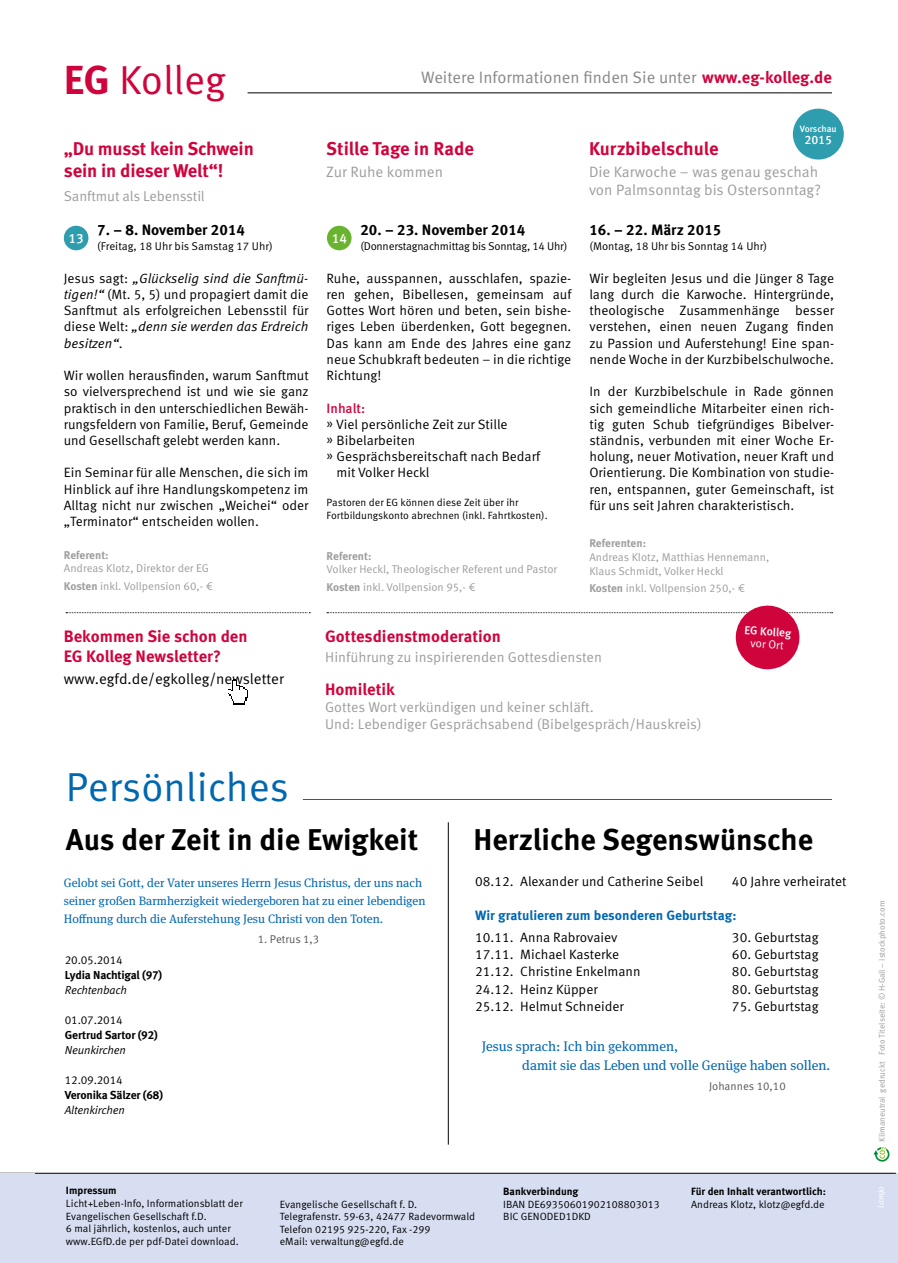
<style>
.page{position:relative;width:898px;height:1263px;background:#fff}
.page>*{position:absolute;margin:0;border:0;box-sizing:border-box;transform-origin:0 0}
.t1{font:40.5px "Meta OT";color:#0067b1}
.t2{font:40.5px "Meta OT";letter-spacing:-.005em;color:#d0043c}
.t3{font:700 30px "Meta OT";color:#000}
.t4{font:700 18.45px/22.2px "Meta OT";letter-spacing:-.01em;color:#d0043c}
.t5{font:700 16.5px/19.8px "Meta OT";color:#d0043c}
.t6{font:16.5px "Meta OT";color:#878787}
.t7{font:15px/18px "Meta OT";color:#9d9d9c}
.t8{font:700 15px "Meta OT";color:#000}
.t9{font:15px "Meta OT";letter-spacing:-.005em;color:#000}
.t10{font:14.25px/17.1px "Meta OT";color:#9d9d9c}
.t11{font:13.8px/19px "Meta Serif Pro";color:#0067b1}
.t12{font:13.5px/16.2px "Meta OT";color:#000;text-align:justify}
.t13{font:700 13.5px "Meta OT";color:#0067b1}
.t14{font:500 13.5px "Meta OT";color:#d0043c}
.t15{font:500 13.5px "Meta OT";color:#fff}
.t16{font:12.15px/18px "Meta Serif Pro";color:#0067b1}
.t17{font:500 12.15px "Meta OT";color:#fff}
.t18{font:700 11.55px "Meta OT";letter-spacing:-.015em;color:#000}
.t19{font:italic 11.55px "Meta OT";letter-spacing:-.015em;color:#000}
.t20{font:11.55px "Meta OT";letter-spacing:-.015em;color:#000}
.t21{font:500 11.55px "Meta OT";color:#fff}
.t22{font:11.55px "Meta OT";color:#fff}
.t23{font:11.25px/17.7px "Meta OT";color:#9d9d9c}
.t24{font:11.25px "Meta OT";letter-spacing:-.01em;color:#000}
.t25{font:700 11.25px "Meta OT";color:#9d9d9c}
.t26{font:11.25px "Meta OT";color:#575756}
.t27{font:10.5px/12.6px "Meta OT";color:#000}
.t28{font:700 10.5px "Meta OT";color:#000}
.t29{font:500 9.15px "Meta OT";color:#fff}
.t30{font:italic 8.85px "Meta Serif Pro";color:#fff}
.t31{font:8.25px "Meta OT";color:#9d9d9c}
.s1{font-weight:700}
.s2{font-weight:700;color:#d0043c}
.s3{font-style:italic}
</style>
<div class="page">
<div style="left:0;top:1173px;width:897px;height:90px;background:#d7def1"></div>
<hr style="left:0;top:1173px;width:895px;height:1px;background:#000">
<svg style="left:873px;top:1147px;width:16px;height:14px"></svg>
<hr style="left:247px;top:92px;width:584px;height:1px;background:#000">
<hr style="left:448px;top:822px;width:1px;height:322px;background:#000">
<hr style="left:303px;top:799px;width:528px;height:1px;background:#0067b1">
<svg style="left:66px;top:612px;width:244px;height:1px"></svg>
<svg style="left:228px;top:680px;width:19px;height:24px"></svg>
<div style="left:64px;top:226px;width:24px;height:24px;background:#2e9dad;border-radius:50%"></div>
<svg style="left:327px;top:605px;width:505px;height:65px"></svg>
<div style="left:792px;top:109px;width:51px;height:51px;background:#2e9dad;border-radius:50%"></div>
<div style="left:0;top:1173px;width:34px;height:90px;background:#d7def1"></div>
<div style="left:327px;top:226px;width:24px;height:24px;background:#69b42e;border-radius:50%"></div>
<h1 class="t2" style="left:64px;top:56px;width:163px"><span class="s1">EG</span> Kolleg</h1>
<p class="t6" style="left:421px;top:67px;width:412px">Weitere Informationen finden Sie unter <span class="s2">www.eg-kolleg.de</span></p>
<h3 class="t4" style="left:64px;top:138px;width:191px">„Du musst kein Schwein sein in dieser Welt“!</h3>
<p class="t10" style="left:64px;top:187px;width:142px">Sanftmut als Lebensstil</p>
<p class="t8" style="left:97px;top:220px;width:149px">7. – 8. November 2014</p>
<p class="t24" style="left:97px;top:240px;width:177px">(Freitag, 18 Uhr bis Samstag 17 Uhr)</p>
<p class="t12" style="left:64px;top:270px;width:246px">Jesus sagt: <span class="s3">„Glückselig sind die Sanftmü&shy;tigen!“</span> (Mt. 5, 5) und propagiert damit die Sanftmut als erfolgreichen Lebensstil für diese Welt: <span class="s3">„denn sie werden das Erdreich besitzen“</span>.</p>
<p class="t12" style="left:64px;top:367px;width:246px">Wir wollen herausfinden, warum Sanftmut so vielversprechend ist und wie sie ganz praktisch in den unterschiedlichen Bewäh&shy;rungsfeldern von Familie, Beruf, Gemeinde und Gesellschaft gelebt werden kann.</p>
<p class="t12" style="left:64px;top:465px;width:246px">Ein Seminar für alle Menschen, die sich im Hinblick auf ihre Handlungskompetenz im Alltag nicht nur zwischen „Weichei“ oder „Terminator“ entscheiden wollen.</p>
<p class="t25" style="left:64px;top:547px;width:46px">Referent:</p>
<p class="t23" style="left:64px;top:559px;width:151px">Andreas Klotz, Direktor der EG<br><span class="s1">Kosten</span> inkl. Vollpension 60,- €</p>
<p class="t15" style="left:68px;top:230px;width:17px">13</p>
<p class="t5" style="left:64px;top:626px;width:185px">Bekommen Sie schon den<br>EG Kolleg Newsletter?</p>
<p class="t9" style="left:64px;top:670px;width:221px">www.egfd.de/egkolleg/newsletter</p>
<h1 class="t1" style="left:66px;top:762px;width:224px">Persönliches</h1>
<h3 class="t4" style="left:326px;top:138px;width:149px">Stille Tage in Rade</h3>
<p class="t7" style="left:326px;top:163px;width:118px">Zur Ruhe kommen</p>
<p class="t8" style="left:360px;top:220px;width:166px">20. – 23. November 2014</p>
<p class="t24" style="left:360px;top:240px;width:208px">(Donnerstagnachmittag bis Sonntag, 14 Uhr)</p>
<p class="t12" style="left:326px;top:270px;width:246px">Ruhe, ausspannen, ausschlafen, spazie&shy;ren gehen, Bibellesen, gemeinsam auf Gottes Wort hören und beten, sein bishe&shy;riges Leben überdenken, Gott begegnen.<br>Das kann am Ende des Jahres eine ganz neue Schubkraft bedeuten – in die richtige Richtung!</p>
<p class="t14" style="left:326px;top:399px;width:40px">Inhalt:</p>
<p class="t12" style="left:326px;top:416px;width:182px">» Viel persönliche Zeit zur Stille</p>
<p class="t12" style="left:326px;top:432px;width:90px">» Bibelarbeiten</p>
<p class="t12" style="left:326px;top:448px;width:215px">» Gesprächsbereitschaft nach Bedarf</p>
<p class="t12" style="left:336px;top:465px;width:94px">mit Volker Heckl</p>
<p class="t27" style="left:326px;top:496px;width:222px">Pastoren der EG können diese Zeit über ihr<br>Fortbildungskonto abrechnen (inkl. Fahrtkosten).</p>
<p class="t25" style="left:326px;top:549px;width:46px">Referent:</p>
<p class="t23" style="left:326px;top:561px;width:232px">Volker Heckl, Theologischer Referent und Pastor<br><span class="s1">Kosten</span> inkl. Vollpension 95,- €</p>
<p class="t15" style="left:331px;top:230px;width:17px">14</p>
<p class="t29" style="left:799px;top:123px;width:38px">Vorschau</p>
<p class="t17" style="left:804px;top:133px;width:29px">2015</p>
<h3 class="t4" style="left:588px;top:138px;width:131px">Kurzbibelschule</h3>
<p class="t7" style="left:588px;top:163px;width:233px">Die Karwoche – was genau geschah von Palmsonntag bis Ostersonntag?</p>
<p class="t8" style="left:589px;top:220px;width:133px">16. – 22. März 2015</p>
<p class="t24" style="left:589px;top:240px;width:179px">(Montag, 18 Uhr bis Sonntag 14 Uhr)</p>
<p class="t12" style="left:589px;top:270px;width:246px">Wir begleiten Jesus und die Jünger 8 Tage lang durch die Karwoche. Hintergründe, theologische Zusammenhänge besser verstehen, einen neuen Zugang finden zu Passion und Auferstehung! Eine span&shy;nende Woche in der Kurzbibelschulwoche.</p>
<p class="t12" style="left:589px;top:384px;width:246px">In der Kurzbibelschule in Rade gönnen sich gemeindliche Mitarbeiter einen rich&shy;tig guten Schub tiefgründiges Bibelver&shy;ständnis, verbunden mit einer Woche Er&shy;holung, neuer Motivation, neuer Kraft und Orientierung. Die Kombination von studie&shy;ren, entspannen, guter Gemeinschaft, ist für uns seit Jahren charakteristisch.</p>
<p class="t25" style="left:589px;top:536px;width:58px">Referenten:</p>
<p class="t23" style="left:589px;top:550px;width:181px;line-height:13.5px">Andreas Klotz, Matthias Hennemann,<br>Klaus Schmidt, Volker Heckl</p>
<p class="t23" style="left:589px;top:580px;width:157px"><span class="s1">Kosten</span> inkl. Vollpension 250,- €</p>
<p class="t5" style="left:325px;top:626px;width:177px">Gottesdienstmoderation</p>
<p class="t10" style="left:325px;top:649px;width:278px">Hinführung zu inspirierenden Gottesdiensten</p>
<p class="t5" style="left:325px;top:679px;width:71px">Homiletik</p>
<p class="t10" style="left:325px;top:698px;width:378px">Gottes Wort verkündigen und keiner schläft.<br>Und: Lebendiger Gesprächsabend (Bibelgespräch/Hauskreis)</p>
<p class="t21" style="left:744px;top:622px;width:49px;rotate:4deg">EG Kolleg</p>
<p class="t22" style="left:750px;top:636px;width:35px;rotate:4deg">vor Ort</p>
<h2 class="t3" style="left:66px;top:820px;width:353px">Aus der Zeit in die Ewigkeit</h2>
<h2 class="t3" style="left:473px;top:820px;width:341px">Herzliche Segenswünsche</h2>
<p class="t16" style="left:64px;top:873px;width:363px">Gelobt sei Gott, der Vater unseres Herrn Jesus Christus, der uns nach seiner großen Barmherzigkeit wiedergeboren hat zu einer lebendigen<br>Hoffnung durch die Auferstehung Jesu Christi von den Toten.</p>
<p class="t26" style="left:258px;top:932px;width:63px">1. Petrus 1,3</p>
<p class="t12" style="left:475px;top:873px;width:229px">08.12. Alexander und Catherine Seibel</p>
<p class="t12" style="left:731px;top:873px;width:116px">40 Jahre verheiratet</p>
<p class="t13" style="left:475px;top:907px;width:263px">Wir gratulieren zum besonderen Geburtstag:</p>
<p class="t12" style="left:475px;top:929px;width:144px">10.11. Anna Rabrovaiev</p>
<p class="t12" style="left:731px;top:929px;width:88px">30. Geburtstag</p>
<p class="t12" style="left:475px;top:947px;width:145px">17.11. Michael Kasterke</p>
<p class="t12" style="left:731px;top:947px;width:88px">60. Geburtstag</p>
<p class="t12" style="left:475px;top:964px;width:167px">21.12. Christine Enkelmann</p>
<p class="t12" style="left:731px;top:964px;width:88px">80. Geburtstag</p>
<p class="t12" style="left:475px;top:981px;width:124px">24.12. Heinz Küpper</p>
<p class="t12" style="left:731px;top:981px;width:88px">80. Geburtstag</p>
<p class="t12" style="left:475px;top:998px;width:150px">25.12. Helmut Schneider</p>
<p class="t12" style="left:731px;top:998px;width:88px">75. Geburtstag</p>
<p class="t11" style="left:522px;top:1036px;width:309px;text-indent:-40px">Jesus sprach: Ich bin gekommen,<br>damit sie das Leben und volle Genüge haben sollen.</p>
<p class="t26" style="left:708px;top:1079px;width:78px">Johannes 10,10</p>
<p class="t20" style="left:65px;top:953px;width:59px">20.05.2014</p>
<p class="t18" style="left:65px;top:968px;width:99px">Lydia Nachtigal (97)</p>
<p class="t19" style="left:65px;top:983px;width:64px">Rechtenbach</p>
<p class="t20" style="left:65px;top:1013px;width:59px">01.07.2014</p>
<p class="t18" style="left:65px;top:1028px;width:94px">Gertrud Sartor (92)</p>
<p class="t19" style="left:65px;top:1043px;width:63px">Neunkirchen</p>
<p class="t20" style="left:65px;top:1073px;width:59px">12.09.2014</p>
<p class="t18" style="left:65px;top:1087px;width:100px">Veronika Sälzer (68)</p>
<p class="t19" style="left:65px;top:1103px;width:62px">Altenkirchen</p>
<p class="t28" style="left:66px;top:1184px;width:52px">Impressum</p>
<p class="t27" style="left:66px;top:1197px;width:178px">Licht+Leben-Info, Informationsblatt der Evangelischen Gesellschaft f.D.<br>6 mal jährlich, kostenlos, auch unter www.EGfD.de per pdf-Datei download.</p>
<p class="t27" style="left:280px;top:1198px;width:197px">Evangelische Gesellschaft f. D.<br>Telegrafenstr. 59-63, 42477 Radevormwald Telefon 02195 925-220, Fax -299<br>eMail: verwaltung@egfd.de</p>
<p class="t28" style="left:503px;top:1185px;width:76px">Bankverbindung</p>
<p class="t27" style="left:503px;top:1198px;width:158px">IBAN DE69350601902108803013<br>BIC GENODED1DKD</p>
<p class="t28" style="left:690px;top:1185px;width:136px">Für den Inhalt verantwortlich:</p>
<p class="t27" style="left:690px;top:1198px;width:135px">Andreas Klotz, klotz@egfd.de</p>
<p class="t31" style="left:876px;top:1142px;width:243px;rotate:-90deg">Klimaneutral gedruckt Foto Titelseite: © H-Gall – istockphoto.com</p>
<p class="t30" style="left:873px;top:1207px;width:23px;rotate:-90deg">iamjo</p>
</div>
